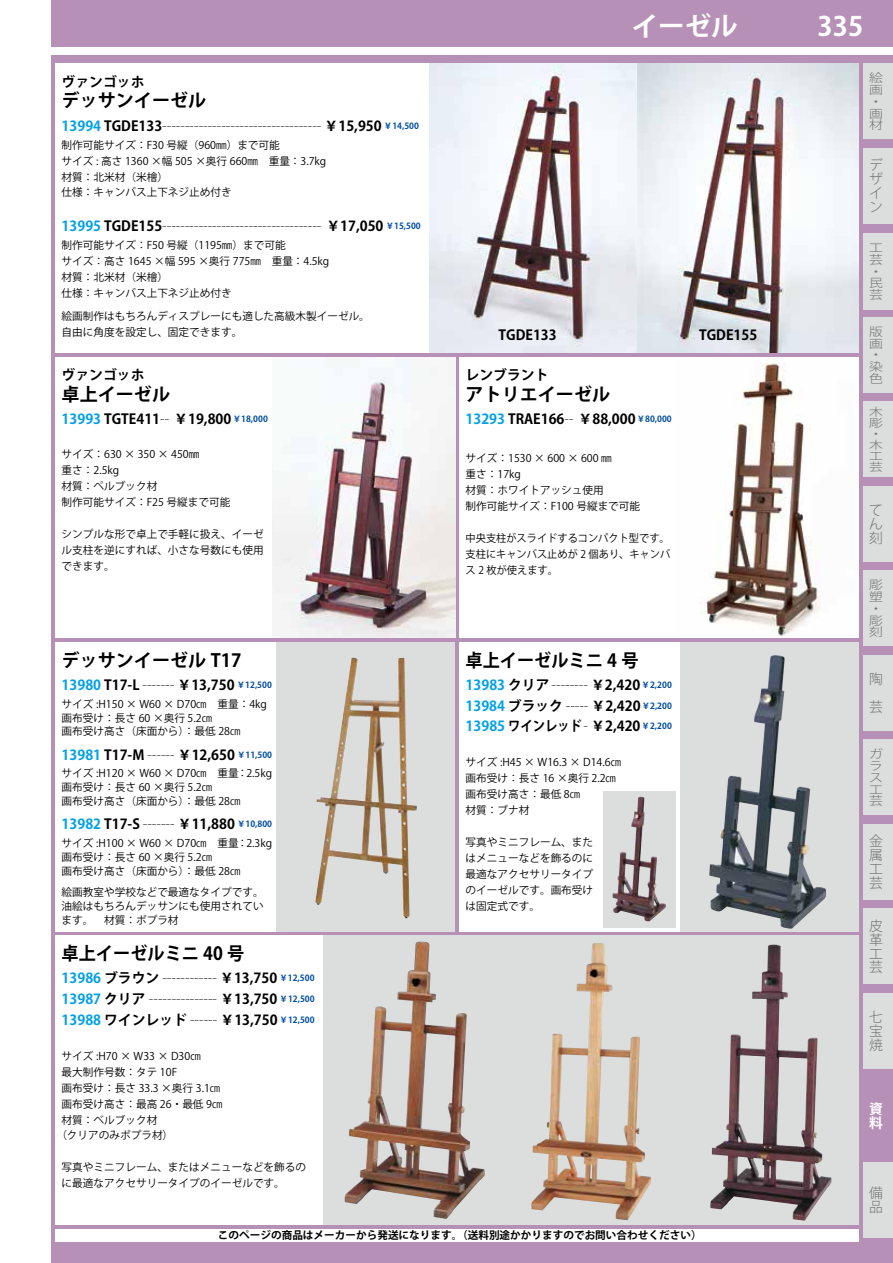
<style>
.page{position:relative;width:893px;height:1263px;background:#fff}
.page>*{position:absolute;margin:0;border:0;box-sizing:border-box;transform-origin:0 0}
.t1{font:700 26.55px "Koz Go Pro";color:#fff}
.t2{font:700 18px "Koz Go Pro";color:#000}
.t3{font:700 18px "Koz Go Pro";color:#000;scale:.95 1}
.t4{font:700 13.8px/20.7px "Koz Go Pro";color:#000;text-align:justify}
.t5{font:200 13.8px "Koz Go Pro";color:#000}
.t6{font:300 13.8px/13.8px "Koz Go Pro";color:#727171;text-align:justify}
.t7{font:700 13.8px/13.8px "Koz Go Pro";color:#fff}
.t8{font:300 11.7px/11.7px "Koz Go Pro";color:#727171;text-align:justify;scale:1.18 1}
.t9{font:300 11.1px/11.1px "Koz Go Pro";color:#727171;text-align:justify;scale:1.25 1}
.t10{font:10.65px/15.9px "Koz Go Pro";color:#000}
.t11{font:10.65px/15.9px "Koz Go Pro";color:#000;text-align:justify;scale:.96 1}
.t12{font:700 10.65px "Koz Go Pro";color:#000}
.s1{font-weight:700;color:#00a0e9}
.s2{font-weight:700}
.s3{font-weight:700;font-size:8.55px;color:#004ea2}
.s4{color:#00a0e9}
.s5{font-weight:200}
.s6{font-size:8.55px;color:#004ea2}
</style>
<div class="page">
<div style="left:51px;top:55px;width:842px;height:1208px;background:#b790b7"></div>
<div style="left:863px;top:64px;width:30px;height:75px;background:#dcdddd"></div>
<div style="left:863px;top:148px;width:30px;height:75px;background:#dcdddd"></div>
<div style="left:863px;top:233px;width:30px;height:76px;background:#dcdddd"></div>
<div style="left:863px;top:317px;width:30px;height:75px;background:#dcdddd"></div>
<div style="left:863px;top:402px;width:30px;height:75px;background:#dcdddd"></div>
<div style="left:863px;top:486px;width:30px;height:75px;background:#dcdddd"></div>
<div style="left:863px;top:571px;width:30px;height:75px;background:#dcdddd"></div>
<div style="left:863px;top:655px;width:30px;height:75px;background:#dcdddd"></div>
<div style="left:863px;top:740px;width:30px;height:75px;background:#dcdddd"></div>
<div style="left:863px;top:824px;width:30px;height:75px;background:#dcdddd"></div>
<div style="left:863px;top:909px;width:30px;height:75px;background:#dcdddd"></div>
<div style="left:863px;top:993px;width:30px;height:75px;background:#dcdddd"></div>
<div style="left:863px;top:1162px;width:30px;height:75px;background:#dcdddd"></div>
<div style="left:51px;top:0;width:842px;height:47px;background:#b790b7"></div>
<div style="left:459px;top:357px;width:400px;height:281px;background:#fff"></div>
<div style="left:55px;top:64px;width:804px;height:289px;background:#fff"></div>
<img style="left:429px;top:64px;width:430px;height:289px">
<img style="left:700px;top:362px;width:120px;height:275px">
<div style="left:55px;top:357px;width:400px;height:281px;background:#fff"></div>
<img style="left:272px;top:357px;width:183px;height:281px">
<div style="left:459px;top:642px;width:400px;height:289px;background:#fff"></div>
<div style="left:55px;top:935px;width:804px;height:290px;background:#fff"></div>
<div style="left:55px;top:642px;width:400px;height:289px;background:#fff"></div>
<div style="left:276px;top:642px;width:179px;height:289px;background:#dcdddd"></div>
<img style="left:315px;top:662px;width:36px;height:243px">
<div style="left:502px;top:935px;width:178px;height:290px;background:#dcdddd"></div>
<img style="left:531px;top:943px;width:120px;height:277px">
<div style="left:680px;top:935px;width:179px;height:290px;background:#dcdddd"></div>
<img style="left:710px;top:944px;width:122px;height:277px">
<div style="left:323px;top:935px;width:179px;height:290px;background:#dcdddd"></div>
<img style="left:344px;top:942px;width:141px;height:277px">
<div style="left:604px;top:791px;width:72px;height:136px;background:#dcdddd"></div>
<img style="left:612px;top:797px;width:54px;height:124px">
<div style="left:680px;top:642px;width:179px;height:289px;background:#dcdddd"></div>
<img style="left:709px;top:655px;width:117px;height:274px">
<div style="left:55px;top:1229px;width:804px;height:13px;background:#fff"></div>
<p class="t4" style="left:62px;top:72px;width:84px">ヴァンゴッホ</p>
<h2 class="t2" style="left:62px;top:89px;width:146px">デッサンイーゼル</h2>
<p class="t5" style="left:62px;top:117px;width:359px"><span class="s1">13994</span> <span class="s2">TGDE133</span>----------------------------------- <span class="s2">￥15,950</span> <span class="s3">￥14,500</span></p>
<p class="t10" style="left:62px;top:137px;width:266px">制作可能サイズ：F30 号縦（960㎜）まで可能<br>サイズ : 高さ 1360 ×幅 505 ×奥行 660㎜　重量：3.7kg材質：北米材（米檜）　<br>仕様：キャンバス上下ネジ止め付き</p>
<p class="t5" style="left:62px;top:217px;width:361px"><span class="s1">13995</span> <span class="s2">TGDE155</span>----------------------------------- <span class="s2">￥17,050</span> <span class="s3">￥15,500</span></p>
<p class="t10" style="left:62px;top:237px;width:269px">制作可能サイズ：F50 号縦（1195㎜）まで可能<br>サイズ：高さ 1645 ×幅 595 ×奥行 775㎜　重量：4.5kg材質：北米材（米檜）　<br>仕様：キャンバス上下ネジ止め付き</p>
<p class="t10" style="left:62px;top:309px;width:310px">絵画制作はもちろんディスプレーにも適した高級木製イーゼル。自由に角度を設定し、固定できます。</p>
<p class="t4" style="left:62px;top:365px;width:84px">ヴァンゴッホ</p>
<h2 class="t2" style="left:62px;top:383px;width:110px">卓上イーゼル</h2>
<p class="t4" style="left:62px;top:410px;width:208px"><span class="s4">13993</span> TGTE411<span class="s5">--</span> ￥19,800 <span class="s6">￥18,000</span></p>
<p class="t10" style="left:62px;top:446px;width:170px">サイズ：630 × 350 × 450㎜<br>重さ：2.5kg<br>材質：ペルブック材<br>制作可能サイズ：F25 号縦まで可能</p>
<p class="t10" style="left:62px;top:526px;width:203px;text-align:justify">シンプルな形で卓上で手軽に扱え、イーゼル支柱を逆にすれば、小さな号数にも使用できます。</p>
<h2 class="t2" style="left:62px;top:648px;width:181px">デッサンイーゼル T17</h2>
<p class="t4" style="left:62px;top:675px;width:212px"><span class="s4">13980</span> T17-L <span class="s5">-------</span> ￥13,750 <span class="s6">￥12,500</span></p>
<p class="t10" style="left:62px;top:697px;width:207px;line-height:13.8px">サイズ :H150 × W60 × D70㎝　重量：4kg画布受け：長さ 60 ×奥行 5.2㎝<br>画布受け高さ（床面から）：最低 28㎝</p>
<p class="t4" style="left:62px;top:745px;width:212px"><span class="s4">13981</span> T17-M <span class="s5">------</span> ￥12,650 <span class="s6">￥11,500</span></p>
<p class="t10" style="left:62px;top:767px;width:212px;line-height:13.8px">サイズ :H120 × W60 × D70㎝　重量：2.5kg画布受け：長さ 60 ×奥行 5.2㎝<br>画布受け高さ（床面から）：最低 28㎝</p>
<p class="t4" style="left:62px;top:815px;width:212px"><span class="s4">13982</span> T17-S <span class="s5">-------</span> ￥11,880 <span class="s6">￥10,800</span></p>
<p class="t10" style="left:62px;top:836px;width:212px;line-height:13.8px">サイズ :H100 × W60 × D70㎝　重量：2.3kg画布受け：長さ 60 ×奥行 5.2㎝<br>画布受け高さ（床面から）：最低 28㎝</p>
<p class="t10" style="left:62px;top:885px;width:203px;line-height:13.8px;text-align:justify">絵画教室や学校などで最適なタイプです。油絵はもちろんデッサンにも使用されています。　材質：ポプラ材</p>
<h2 class="t3" style="left:62px;top:942px;width:194px">卓上イーゼルミニ 40 号</h2>
<p class="t4" style="left:62px;top:969px;width:254px"><span class="s4">13986</span> ブラウン <span class="s5">------------</span> ￥13,750 <span class="s6">￥12,500<br></span><span class="s4">13987</span> クリア <span class="s5">---------------</span> ￥13,750 <span class="s6">￥12,500<br></span><span class="s4">13988</span> ワインレッド <span class="s5">------</span> ￥13,750 <span class="s6">￥12,500</span></p>
<p class="t10" style="left:62px;top:1048px;width:151px">サイズ :H70 × W33 × D30㎝　</p>
<p class="t10" style="left:62px;top:1064px;width:117px">最大制作号数：タテ 10F</p>
<p class="t10" style="left:62px;top:1080px;width:160px">画布受け：長さ 33.3 ×奥行 3.1㎝</p>
<p class="t10" style="left:62px;top:1096px;width:163px">画布受け高さ：最高 26・最低 9㎝</p>
<p class="t10" style="left:62px;top:1112px;width:97px">材質：ベルブック材</p>
<p class="t10" style="left:56px;top:1128px;width:118px">（クリアのみポプラ材）</p>
<p class="t10" style="left:62px;top:1160px;width:246px">写真やミニフレーム、またはメニューなどを飾るのに最適なアクセサリータイプのイーゼルです。</p>
<h1 class="t1" style="left:632px;top:9px;width:233px">イーゼル　　　335</h1>
<p class="t4" style="left:499px;top:326px;width:60px">TGDE133</p>
<p class="t4" style="left:699px;top:326px;width:60px">TGDE155</p>
<p class="t4" style="left:466px;top:365px;width:84px">レンブラント</p>
<h2 class="t2" style="left:466px;top:383px;width:146px">アトリエイーゼル</h2>
<p class="t4" style="left:466px;top:410px;width:208px"><span class="s4">13293</span> TRAE166<span class="s5">--</span> ￥88,000<span class="s6">￥80,000</span></p>
<p class="t10" style="left:466px;top:451px;width:176px">サイズ：1530 × 600 × 600 ㎜<br>重さ：17kg<br>材質：ホワイトアッシュ使用<br>制作可能サイズ：F100 号縦まで可能</p>
<p class="t11" style="left:466px;top:531px;width:215px">中央支柱がスライドするコンパクト型です。支柱にキャンバス止めが 2 個あり、キャンバス 2 枚が使えます。</p>
<h2 class="t3" style="left:466px;top:648px;width:184px">卓上イーゼルミニ 4 号</h2>
<p class="t4" style="left:466px;top:675px;width:208px"><span class="s4">13983</span> クリア<span class="s5">--------</span> ￥2,420<span class="s6">￥2,200<br></span><span class="s4">13984</span> ブラック <span class="s5">-----</span> ￥2,420<span class="s6">￥2,200<br></span><span class="s4">13985</span> ワインレッド<span class="s5">-</span> ￥2,420<span class="s6">￥2,200</span></p>
<p class="t10" style="left:466px;top:755px;width:168px">サイズ :H45 × W16.3 × D14.6㎝　画布受け：長さ 16 ×奥行 2.2㎝<br>画布受け高さ：最低 8㎝<br>材質：ブナ材</p>
<p class="t10" style="left:466px;top:834px;width:129px;text-align:justify">写真やミニフレーム、またはメニューなどを飾るのに最適なアクセサリータイプのイーゼルです。画布受けは固定式です。</p>
<p class="t8" style="left:869px;top:72px;width:13px">絵画・画材</p>
<p class="t6" style="left:869px;top:158px;width:15px">デザイン</p>
<p class="t8" style="left:869px;top:242px;width:13px">工芸・民芸</p>
<p class="t8" style="left:869px;top:326px;width:13px">版画・染色</p>
<p class="t9" style="left:869px;top:406px;width:13px">木彫・木工芸</p>
<p class="t6" style="left:869px;top:503px;width:15px">てん刻</p>
<p class="t8" style="left:869px;top:579px;width:13px">彫塑・彫刻</p>
<p class="t6" style="left:869px;top:665px;width:15px;line-height:27.6px">陶芸</p>
<p class="t8" style="left:869px;top:748px;width:13px">ガラス工芸</p>
<p class="t6" style="left:869px;top:834px;width:15px">金属工芸</p>
<p class="t6" style="left:869px;top:919px;width:15px">皮革工芸</p>
<p class="t6" style="left:869px;top:1010px;width:15px">七宝焼</p>
<p class="t7" style="left:869px;top:1103px;width:15px">資料</p>
<p class="t6" style="left:869px;top:1186px;width:15px">備品</p>
<p class="t12" style="left:218px;top:1228px;width:485px">このページの商品はメーカーから発送になります。（送料別途かかりますのでお問い合わせください）</p>
</div>
